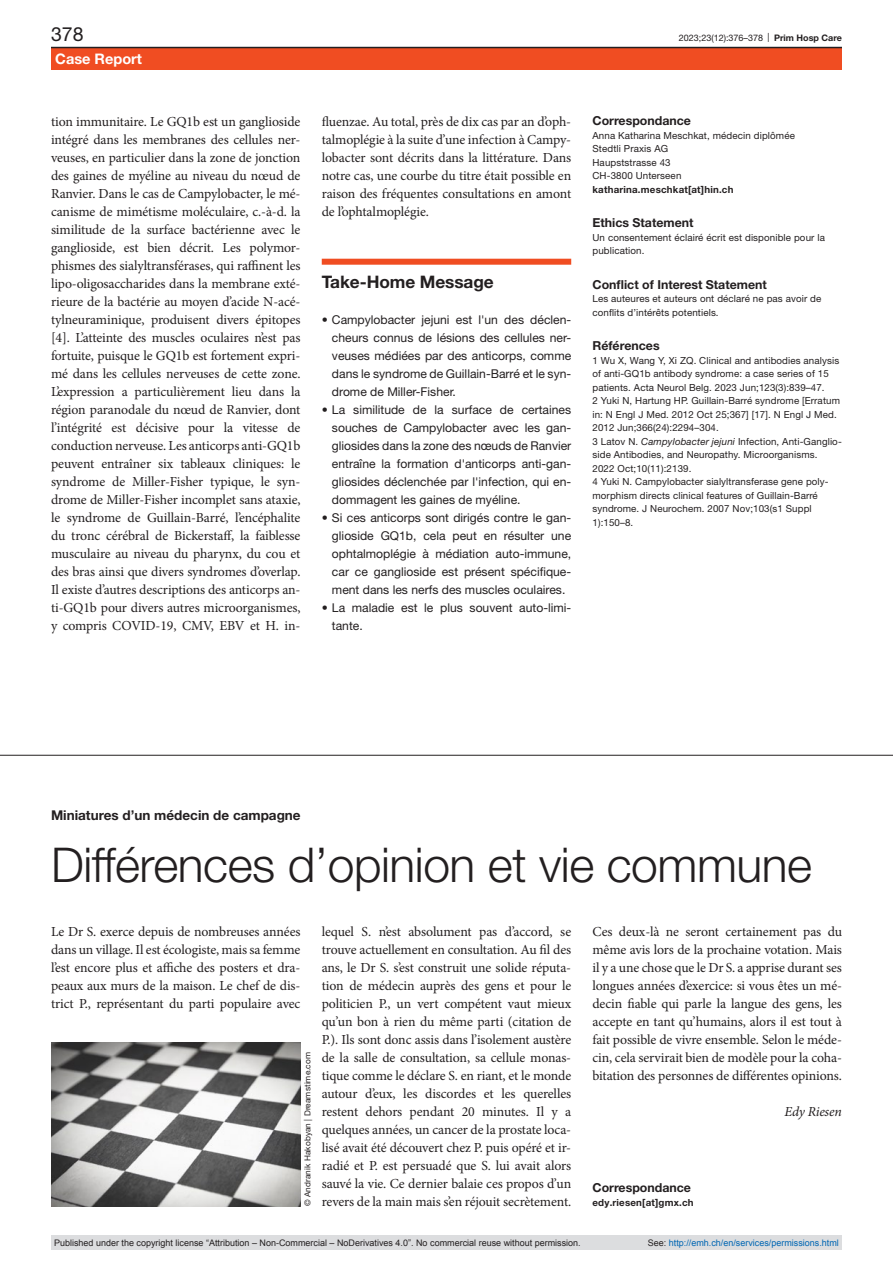
<style>
.page{position:relative;width:893px;height:1263px;background:#fff}
.page>*{position:absolute;margin:0;border:0;box-sizing:border-box;transform-origin:0 0}
.article-title-L32{font:300 48px "Helvetica Neue LT Pro";letter-spacing:-.01em;color:#231f20}
.pagina{font:19.5px "Helvetica Neue LT Pro";color:#231f20}
.box-head1-start{font:700 17.25px "Helvetica Neue LT Pro";letter-spacing:-.005em;color:#231f20}
.rubrik{font:700 14.55px "Helvetica Neue LT Pro";color:#fff}
.paragraph{font:13.8px/18px "Minion Pro";letter-spacing:-.01em;color:#231f20;text-align:justify}
.paragraph-indent{font:italic 13.8px "Minion Pro";letter-spacing:-.015em;color:#231f20}
.pre-heading{font:700 13.5px "Helvetica Neue LT Pro";color:#231f20}
.statements-head{font:700 12.3px "Helvetica Neue LT Pro";color:#231f20}
.correspondence-head{font:700 12.3px "Helvetica Neue LT Pro";color:#231f20}
.online-ref-head{font:700 12.3px "Helvetica Neue LT Pro";color:#231f20}
.t1{font:12.15px/18px "Helvetica Neue LT Pro";color:#231f20;text-align:justify}
.online-ref{font:9.75px/13.5px "Helvetica Neue LT Pro";letter-spacing:.01em;color:#231f20}
.statements{font:9.75px/13.5px "Helvetica Neue LT Pro";letter-spacing:.01em;color:#231f20}
.correspondence{font:9.75px/13.5px "Helvetica Neue LT Pro";letter-spacing:.01em;color:#231f20}
.correspondence-e-mai{font:700 9.75px "Helvetica Neue LT Pro";letter-spacing:.02em;color:#231f20}
.t2{font:9px "Arial";color:#231f20}
.t3{font:9px "Arial";color:#0066b3}
.t4{font:9px "Helvetica Neue LT Pro";color:#231f20}
.credits{font:8.25px "Helvetica Neue LT Pro";letter-spacing:.01em;color:#231f20}
.s1{font-weight:700}
.s2{font-style:italic}
.s3{color:#231f20}
</style>
<div class="page">
<div style="left:51px;top:47px;width:791px;height:23px;background:#f04d22"></div>
<hr style="left:51px;top:47px;width:791px;height:1px;background:#231f20">
<div style="left:322px;top:259px;width:249px;height:6px;background:#f04d22"></div>
<img style="left:51px;top:1042px;width:249px;height:164px">
<hr style="left:0;top:755px;width:893px;height:1px;background:#231f20">
<div style="left:51px;top:1235px;width:791px;height:15px;background:#dcdddf"></div>
<p class="pagina" style="left:51px;top:22px;width:34px">378</p>
<p class="t4" style="left:679px;top:32px;width:165px">2023;23(12):376–378 | <span class="s1">Prim Hosp Care</span></p>
<p class="rubrik" style="left:55px;top:49px;width:88px">Case Report</p>
<p class="paragraph" style="left:51px;top:113px;width:251px">tion immunitaire. Le GQ1b est un ganglioside intégré dans les membranes des cellules ner&shy;veuses, en particulier dans la zone de jonction des gaines de myéline au niveau du nœud de Ranvier. Dans le cas de Campylobacter, le mé&shy;canisme de mimétisme moléculaire, c.-à-d. la similitude de la surface bactérienne avec le ganglioside, est bien décrit. Les polymor&shy;phismes des sialyltransférases, qui raffinent les lipo-oligosaccharides dans la membrane exté&shy;rieure de la bactérie au moyen d’acide N-acé&shy;tylneuraminique, produisent divers épitopes [4]. L’atteinte des muscles oculaires n’est pas fortuite, puisque le GQ1b est fortement expri&shy;mé dans les cellules nerveuses de cette zone.<br>L’expression a particulièrement lieu dans la région paranodale du nœud de Ranvier, dont l’intégrité est décisive pour la vitesse de conduction nerveuse. Les anticorps anti-GQ1b peuvent entraîner six tableaux cliniques: le syndrome de Miller-Fisher typique, le syn&shy;drome de Miller-Fisher incomplet sans ataxie, le syndrome de Guillain-Barré, l’encéphalite du tronc cérébral de Bickerstaff, la faiblesse musculaire au niveau du pharynx, du cou et des bras ainsi que divers syndromes d’overlap.<br>Il existe d’autres descriptions des anticorps an&shy;ti-GQ1b pour divers autres microorganismes, y compris COVID-19, CMV, EBV et H. in-</p>
<p class="paragraph" style="left:322px;top:113px;width:251px">fluenzae. Au total, près de dix cas par an d’oph&shy;talmoplégie à la suite d’une infection à Campy&shy;lobacter sont décrits dans la littérature. Dans notre cas, une courbe du titre était possible en raison des fréquentes consultations en amont de l’ophtalmoplégie.</p>
<p class="correspondence-head" style="left:592px;top:113px;width:100px">Correspondance</p>
<p class="correspondence" style="left:592px;top:128px;width:204px">Anna Katharina Meschkat, médecin diplômée<br>Stedtli Praxis AG<br>Haupststrasse 43<br>CH-3800 Unterseen</p>
<p class="correspondence-e-mai" style="left:592px;top:183px;width:143px">katharina.meschkat[at]hin.ch</p>
<p class="statements-head" style="left:592px;top:215px;width:103px">Ethics Statement</p>
<p class="statements" style="left:592px;top:230px;width:234px">Un consentement éclairé écrit est disponible pour la publication.</p>
<p class="statements-head" style="left:592px;top:277px;width:176px">Conflict of Interest Statement</p>
<p class="statements" style="left:592px;top:292px;width:230px">Les auteures et auteurs ont déclaré ne pas avoir de conflits d’intérêts potentiels.</p>
<p class="online-ref-head" style="left:592px;top:338px;width:69px">Références</p>
<p class="online-ref" style="left:592px;top:353px;width:251px">1 Wu X, Wang Y, Xi ZQ. Clinical and antibodies analysis of anti-GQ1b antibody syndrome: a case series of 15 patients. Acta Neurol Belg. 2023 Jun;123(3):839–47.<br>2 Yuki N, Hartung HP. Guillain-Barré syndrome [Erratum in: N Engl J Med. 2012 Oct 25;367] [17]. N Engl J Med.<br>2012 Jun;366(24):2294–304.<br>3 Latov N. <span class="s2">Campylobacter jejuni</span> Infection, Anti-Ganglio&shy;side Antibodies, and Neuropathy. Microorganisms.<br>2022 Oct;10(11):2139.<br>4 Yuki N. Campylobacter sialyltransferase gene poly&shy;morphism directs clinical features of Guillain-Barré syndrome. J Neurochem. 2007 Nov;103(s1 Suppl 1):150–8.</p>
<p class="box-head1-start" style="left:322px;top:271px;width:174px">Take-Home Message</p>
<p class="t1" style="left:332px;top:310px;width:241px;text-indent:-10px">• Campylobacter jejuni est l'un des déclen&shy;cheurs connus de lésions des cellules ner&shy;veuses médiées par des anticorps, comme dans le syndrome de Guillain-Barré et le syn&shy;drome de Miller-Fisher.</p>
<p class="t1" style="left:332px;top:400px;width:241px;text-indent:-10px">• La similitude de la surface de certaines souches de Campylobacter avec les gan&shy;gliosides dans la zone des nœuds de Ranvier entraîne la formation d'anticorps anti-gan&shy;gliosides déclenchée par l'infection, qui en&shy;dommagent les gaines de myéline.</p>
<p class="t1" style="left:332px;top:508px;width:241px;text-indent:-10px">• Si ces anticorps sont dirigés contre le gan&shy;glioside GQ1b, cela peut en résulter une ophtalmoplégie à médiation auto-immune, car ce ganglioside est présent spécifique&shy;ment dans les nerfs des muscles oculaires.</p>
<p class="t1" style="left:332px;top:598px;width:241px;text-indent:-10px">• La maladie est le plus souvent auto-limi&shy;tante.</p>
<p class="pre-heading" style="left:51px;top:806px;width:251px">Miniatures d’un médecin de campagne</p>
<p class="article-title-L32" style="left:51px;top:836px;width:763px">Différences d’opinion et vie commune</p>
<p class="paragraph" style="left:51px;top:923px;width:251px">Le Dr S. exerce depuis de nombreuses années dans un village. Il est écologiste, mais sa femme l’est encore plus et affiche des posters et dra&shy;peaux aux murs de la maison. Le chef de dis&shy;trict P., représentant du parti populaire avec</p>
<p class="paragraph" style="left:322px;top:923px;width:251px">lequel S. n’est absolument pas d’accord, se trouve actuellement en consultation. Au fil des ans, le Dr S. s’est construit une solide réputa&shy;tion de médecin auprès des gens et pour le politicien P., un vert compétent vaut mieux qu’un bon à rien du même parti (citation de P.). Ils sont donc assis dans l’isolement austère de la salle de consultation, sa cellule monas&shy;tique comme le déclare S. en riant, et le monde autour d’eux, les discordes et les querelles restent dehors pendant 20 minutes. Il y a quelques années, un cancer de la prostate loca&shy;lisé avait été découvert chez P. puis opéré et ir&shy;radié et P. est persuadé que S. lui avait alors sauvé la vie. Ce dernier balaie ces propos d’un revers de la main mais s’en réjouit secrètement.</p>
<p class="paragraph" style="left:592px;top:923px;width:251px">Ces deux-là ne seront certainement pas du même avis lors de la prochaine votation. Mais il y a une chose que le Dr S. a apprise durant ses longues années d’exercice: si vous êtes un mé&shy;decin fiable qui parle la langue des gens, les accepte en tant qu’humains, alors il est tout à fait possible de vivre ensemble. Selon le méde&shy;cin, cela servirait bien de modèle pour la coha&shy;bitation des personnes de différentes opinions.</p>
<p class="credits" style="left:303px;top:1206px;width:156px;rotate:-90deg">© Andranik Hakobyan | Dreamstime.com</p>
<p class="paragraph-indent" style="left:784px;top:1102px;width:59px">Edy Riesen</p>
<p class="correspondence-head" style="left:592px;top:1180px;width:100px">Correspondance</p>
<p class="correspondence-e-mai" style="left:592px;top:1196px;width:103px">edy.riesen[at]gmx.ch</p>
<p class="t2" style="left:54px;top:1237px;width:528px">Published under the copyright license “Attribution – Non-Commercial – NoDerivatives 4.0”. No commercial reuse without permission.</p>
<p class="t3" style="left:648px;top:1237px;width:193px"><span class="s3">See:</span> http://emh.ch/en/services/permissions.html</p>
</div>
